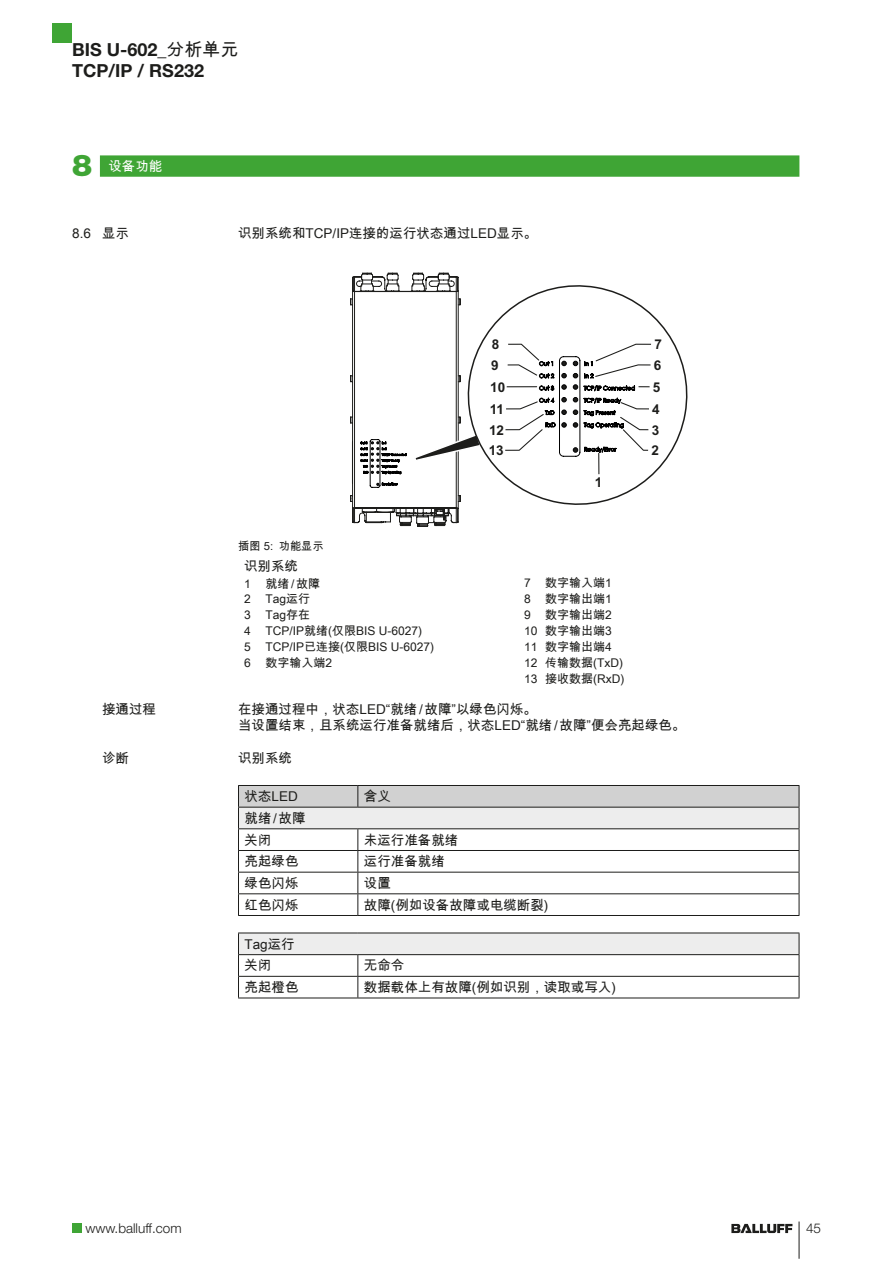
<style>
.page{position:relative;width:893px;height:1263px;background:#fff}
.page>*{position:absolute;margin:0;border:0;box-sizing:border-box;transform-origin:0 0}
.t1{font:900 30px "Helvetica Neue LT Pro";color:#3fa535}
.t2{font:700 18px/20.2px "Helvetica Neue LT Pro";color:#1d1d1b}
.t3{font:13.5px/21.6px "Arial Unicode MS";color:#1d1d1b}
.t4{font:300 13.5px "Helvetica Neue LT Pro";color:#1d1d1b}
.t5{font:700 13.5px/20.7px "Arial";color:#1d1d1b}
.t6{font:13.5px "Arial Unicode MS";color:#fff}
.t7{font:12px/15.9px "Arial Unicode MS";color:#1d1d1b}
.t8{font:11.25px "Arial Unicode MS";color:#1d1d1b}
.s1{font-family:"Arial Unicode MS";font-weight:400}
</style>
<div class="page">
<div style="left:72px;top:1223px;width:10px;height:10px;background:#3fa535"></div>
<div style="left:53px;top:23px;width:19px;height:20px;background:#3fa535"></div>
<hr style="left:799px;top:1221px;width:1px;height:38px;background:#1d1d1b">
<svg style="left:731px;top:1224px;width:61px;height:9px"></svg>
<svg style="left:350px;top:273px;width:109px;height:254px"></svg>
<svg style="left:458px;top:275px;width:229px;height:240px"></svg>
<svg style="left:495px;top:341px;width:167px;height:141px"></svg>
<hr style="left:238px;top:915px;width:120px;height:1px;background:#1d1d1b">
<hr style="left:358px;top:915px;width:441px;height:1px;background:#1d1d1b">
<svg style="left:238px;top:785px;width:562px;height:130px"></svg>
<hr style="left:238px;top:828px;width:120px;height:1px;background:#1d1d1b">
<hr style="left:358px;top:828px;width:441px;height:1px;background:#1d1d1b">
<div style="left:238px;top:933px;width:561px;height:22px;background:#ededed"></div>
<hr style="left:238px;top:933px;width:120px;height:1px;background:#1d1d1b">
<hr style="left:358px;top:933px;width:441px;height:1px;background:#1d1d1b">
<hr style="left:238px;top:954px;width:120px;height:1px;background:#1d1d1b">
<hr style="left:358px;top:954px;width:441px;height:1px;background:#1d1d1b">
<hr style="left:238px;top:976px;width:120px;height:1px;background:#1d1d1b">
<svg style="left:238px;top:933px;width:1px;height:64px"></svg>
<hr style="left:358px;top:976px;width:441px;height:1px;background:#1d1d1b">
<svg style="left:357px;top:955px;width:1px;height:42px"></svg>
<svg style="left:799px;top:933px;width:1px;height:64px"></svg>
<hr style="left:238px;top:997px;width:120px;height:1px;background:#1d1d1b">
<hr style="left:358px;top:997px;width:441px;height:1px;background:#1d1d1b">
<div style="left:100px;top:155px;width:699px;height:22px;background:#3fa535"></div>
<h2 class="t2" style="left:72px;top:39px;width:168px">BIS U-602_<span class="s1">分析单元<br></span>TCP/IP / RS232</h2>
<h1 class="t1" style="left:72px;top:148px;width:22px">8</h1>
<p class="t6" style="left:108px;top:157px;width:55px">设备功能</p>
<p class="t3" style="left:72px;top:222px;width:58px">8.6 显示</p>
<p class="t3" style="left:102px;top:698px;width:55px">接通过程</p>
<p class="t3" style="left:102px;top:747px;width:28px">诊断</p>
<p class="t3" style="left:238px;top:222px;width:301px">识别系统和TCP/IP连接的运行状态通过LED显示。</p>
<p class="t5" style="left:491px;top:334px;width:10px">8<br>9</p>
<p class="t5" style="left:654px;top:334px;width:10px">7<br>6</p>
<p class="t5" style="left:490px;top:377px;width:17px">10</p>
<p class="t5" style="left:653px;top:377px;width:9px">5</p>
<p class="t5" style="left:490px;top:399px;width:16px">11</p>
<p class="t5" style="left:652px;top:399px;width:9px">4</p>
<p class="t5" style="left:489px;top:420px;width:17px">12</p>
<p class="t5" style="left:652px;top:420px;width:9px">3</p>
<p class="t5" style="left:489px;top:440px;width:17px">13</p>
<p class="t5" style="left:651px;top:440px;width:9px">2</p>
<p class="t5" style="left:595px;top:472px;width:9px">1</p>
<p class="t8" style="left:279px;top:537px;width:46px">功能显示</p>
<p class="t3" style="left:244px;top:555px;width:55px">识别系统</p>
<p class="t7" style="left:244px;top:575px;width:191px">1 就绪/故障<br>2 Tag运行<br>3 Tag存在<br>4 TCP/IP就绪(仅限BIS U-6027)<br>5 TCP/IP已连接(仅限BIS U-6027)<br>6 数字输入端2</p>
<p class="t7" style="left:524px;top:575px;width:102px">7 数字输入端1<br>8 数字输出端1<br>9 数字输出端2<br>10 数字输出端3<br>11 数字输出端4<br>12 传输数据(TxD)<br>13 接收数据(RxD)</p>
<p class="t3" style="left:238px;top:700px;width:449px;line-height:16.4px">在接通过程中，状态LED“就绪/故障”以绿色闪烁。<br>当设置结束，且系统运行准备就绪后，状态LED“就绪/故障”便会亮起绿色。</p>
<p class="t3" style="left:238px;top:747px;width:55px">识别系统</p>
<p class="t3" style="left:244px;top:785px;width:55px">状态LED</p>
<p class="t3" style="left:364px;top:785px;width:29px">含义</p>
<p class="t3" style="left:244px;top:807px;width:63px">就绪/故障关闭</p>
<p class="t8" style="left:238px;top:537px;width:37px">插图 5:</p>
<p class="t3" style="left:364px;top:829px;width:96px">未运行准备就绪</p>
<p class="t3" style="left:244px;top:850px;width:55px">亮起绿色</p>
<p class="t3" style="left:364px;top:850px;width:82px">运行准备就绪</p>
<p class="t3" style="left:244px;top:872px;width:55px">绿色闪烁</p>
<p class="t3" style="left:364px;top:872px;width:29px">设置</p>
<p class="t3" style="left:244px;top:894px;width:55px">红色闪烁</p>
<p class="t3" style="left:364px;top:894px;width:186px">故障(例如设备故障或电缆断裂)</p>
<p class="t3" style="left:244px;top:933px;width:52px">Tag运行关闭</p>
<p class="t3" style="left:364px;top:954px;width:42px">无命令</p>
<p class="t3" style="left:244px;top:976px;width:55px">亮起橙色</p>
<p class="t3" style="left:364px;top:976px;width:253px">数据载体上有故障(例如识别，读取或写入)</p>
<p class="t4" style="left:85px;top:1220px;width:98px">www.balluff.com</p>
<p class="t4" style="left:806px;top:1220px;width:17px">45</p>
</div>
